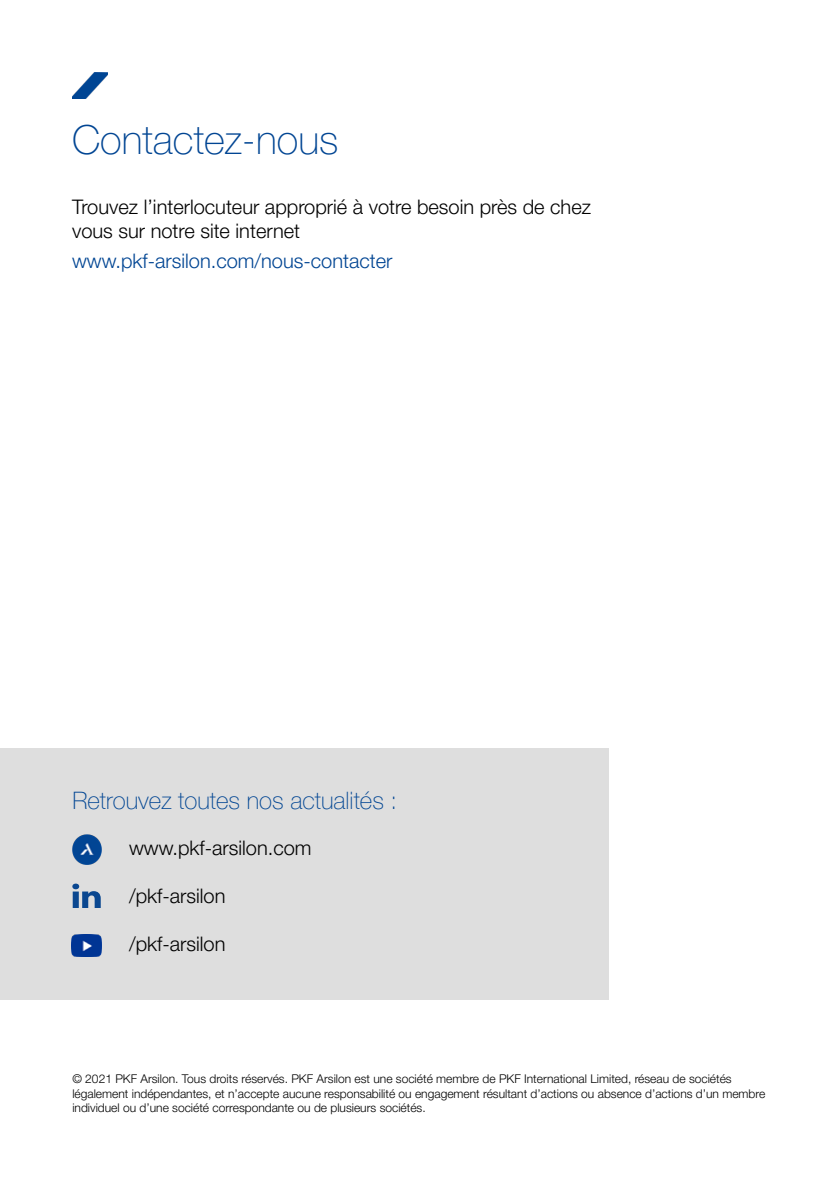
<style>
.page{position:relative;width:840px;height:1191px;background:#fff}
.page>*{position:absolute;margin:0;border:0;box-sizing:border-box;transform-origin:0 0}
.t1{font:100 40px "Helvetica Neue LT Pro";color:#014593}
.t2{font:100 24px "Helvetica Neue LT Pro";color:#014593}
.t3{font:300 20px/24px "Helvetica Neue LT Pro";color:#000}
.t4{font:300 20px "Helvetica Neue LT Pro";color:#014593}
.t5{font:300 12px/14.4px "Helvetica Neue LT Pro";color:#000}
</style>
<div class="page">
<div style="left:0;top:748px;width:608px;height:251px;background:#dedede"></div>
<img style="left:72px;top:72px;width:36px;height:27px">
<img style="left:72px;top:834px;width:30px;height:30px">
<img style="left:71px;top:934px;width:31px;height:22px">
<svg style="left:72px;top:883px;width:29px;height:25px"></svg>
<h1 class="t1" style="left:72px;top:116px;width:268px">Contactez-nous</h1>
<h3 class="t3" style="left:72px;top:194px;width:520px">Trouvez l’interlocuteur approprié à votre besoin près de chez vous sur notre site internet</h3>
<h3 class="t4" style="left:72px;top:248px;width:322px">www.pkf-arsilon.com/nous-contacter</h3>
<h2 class="t2" style="left:72px;top:786px;width:326px">Retrouvez toutes nos actualités :</h2>
<h3 class="t3" style="left:129px;top:835px;width:184px">www.pkf-arsilon.com</h3>
<h3 class="t3" style="left:129px;top:883px;width:98px">/pkf-arsilon</h3>
<h3 class="t3" style="left:129px;top:931px;width:98px">/pkf-arsilon</h3>
<p class="t5" style="left:72px;top:1071px;width:694px">© 2021 PKF Arsilon. Tous droits réservés. PKF Arsilon est une société membre de PKF International Limited, réseau de sociétés légalement indépendantes, et n’accepte aucune responsabilité ou engagement résultant d’actions ou absence d’actions d’un membre individuel ou d’une société correspondante ou de plusieurs sociétés.</p>
</div>
